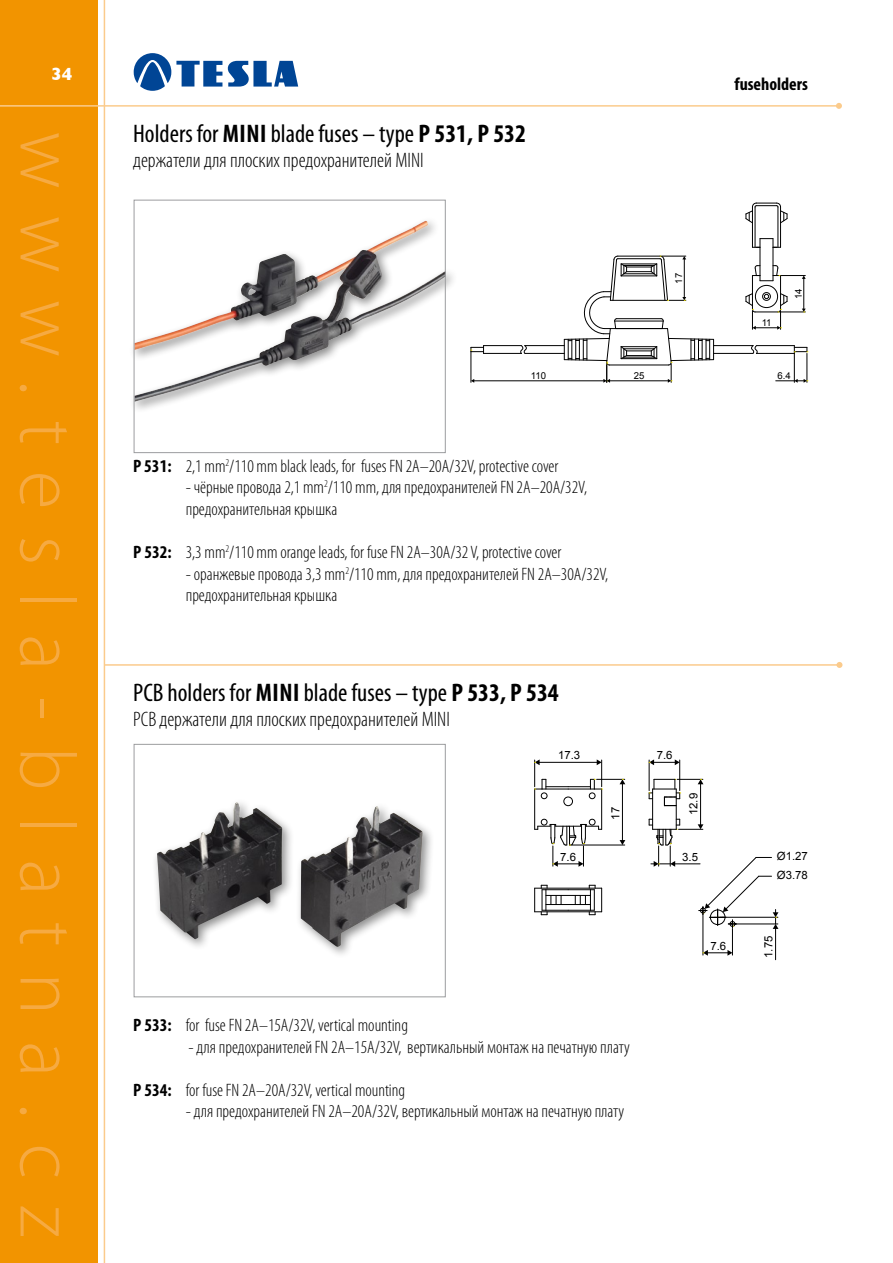
<style>
.page{position:relative;width:893px;height:1263px;background:#fff}
.page>*{position:absolute;margin:0;border:0;box-sizing:border-box;transform-origin:0 0}
.t1{font:300 79.5px "Myriad Pro";letter-spacing:.33em;color:#f6aa42}
.t2{font:condensed 25.5px "Myriad Pro";color:#000}
.t3{font:300 condensed 21px "Myriad Pro";color:#000}
.t4{font:300 condensed 18px/21.6px "Myriad Pro";color:#000}
.t5{font:700 condensed 18px "Myriad Pro";color:#000}
.t6{font:700 18px "Gill Sans";color:#fff}
.t7{font:11.4px "Arial";color:#000}
.t8{font:9.6px "Arial";color:#000}
.s1{font-weight:700}
</style>
<div class="page">
<svg style="left:134px;top:53px;width:164px;height:38px"></svg>
<div style="left:0;top:0;width:105px;height:1263px;background:#f29400"></div>
<hr style="left:0;top:105px;width:839px;height:2px;background:#fbcb8c">
<svg style="left:836px;top:103px;width:6px;height:6px"></svg>
<hr style="left:105px;top:664px;width:734px;height:2px;background:#fbcb8c">
<svg style="left:836px;top:662px;width:6px;height:6px"></svg>
<hr style="left:484px;top:353px;width:37px;height:1px;background:#000">
<hr style="left:525px;top:353px;width:39px;height:1px;background:#000">
<hr style="left:484px;top:345px;width:37px;height:1px;background:#000">
<hr style="left:525px;top:345px;width:39px;height:1px;background:#000">
<svg style="left:520px;top:345px;width:7px;height:9px"></svg>
<hr style="left:756px;top:353px;width:38px;height:1px;background:#000">
<hr style="left:714px;top:353px;width:39px;height:1px;background:#000">
<hr style="left:757px;top:345px;width:37px;height:1px;background:#000">
<hr style="left:714px;top:345px;width:39px;height:1px;background:#000">
<svg style="left:751px;top:345px;width:7px;height:9px"></svg>
<hr style="left:471px;top:352px;width:1px;height:30px;background:#000">
<hr style="left:474px;top:381px;width:130px;height:1px;background:#000">
<svg style="left:471px;top:346px;width:13px;height:7px"></svg>
<svg style="left:776px;top:346px;width:32px;height:37px"></svg>
<svg style="left:564px;top:256px;width:150px;height:127px"></svg>
<div style="left:762px;top:292px;width:9px;height:9px;border:1px solid #000;border-radius:50%"></div>
<div style="left:755px;top:285px;width:23px;height:23px;border:1px solid #000;border-radius:50%"></div>
<hr style="left:752px;top:276px;width:1px;height:33px;background:#000">
<hr style="left:780px;top:276px;width:1px;height:33px;background:#000">
<hr style="left:752px;top:207px;width:1px;height:40px;background:#000">
<hr style="left:755px;top:207px;width:1px;height:40px;background:#000">
<hr style="left:780px;top:207px;width:1px;height:40px;background:#000">
<hr style="left:778px;top:207px;width:1px;height:40px;background:#000">
<svg style="left:745px;top:203px;width:43px;height:21px"></svg>
<svg style="left:760px;top:238px;width:13px;height:1px"></svg>
<hr style="left:760px;top:239px;width:1px;height:42px;background:#000">
<hr style="left:773px;top:239px;width:1px;height:42px;background:#000">
<hr style="left:803px;top:278px;width:1px;height:31px;background:#000">
<svg style="left:752px;top:265px;width:54px;height:16px"></svg>
<svg style="left:745px;top:293px;width:61px;height:37px"></svg>
<div style="left:129px;top:215px;width:328px;height:198px;background:#000;opacity:.45"></div>
<img style="left:136px;top:221px;width:289px;height:129px">
<hr style="left:601px;top:789px;width:1px;height:40px;background:#000">
<div style="left:589px;top:819px;width:7px;height:6px;border:1px solid #000;border-radius:50%"></div>
<div style="left:563px;top:796px;width:10px;height:10px;border:1px solid #000;border-radius:50%"></div>
<div style="left:589px;top:792px;width:7px;height:7px;border:1px solid #000;border-radius:50%"></div>
<hr style="left:534px;top:789px;width:1px;height:40px;background:#000">
<div style="left:541px;top:819px;width:7px;height:6px;border:1px solid #000;border-radius:50%"></div>
<div style="left:541px;top:792px;width:7px;height:7px;border:1px solid #000;border-radius:50%"></div>
<hr style="left:700px;top:783px;width:1px;height:42px;background:#000">
<hr style="left:652px;top:789px;width:1px;height:40px;background:#000">
<hr style="left:676px;top:789px;width:1px;height:40px;background:#000">
<hr style="left:679px;top:760px;width:1px;height:30px;background:#000">
<hr style="left:649px;top:760px;width:1px;height:30px;background:#000">
<svg style="left:649px;top:759px;width:31px;height:6px"></svg>
<hr style="left:572px;top:845px;width:53px;height:1px;background:#000">
<hr style="left:622px;top:783px;width:1px;height:58px;background:#000">
<svg style="left:619px;top:840px;width:6px;height:5px"></svg>
<svg style="left:535px;top:824px;width:67px;height:43px"></svg>
<svg style="left:534px;top:759px;width:91px;height:31px"></svg>
<svg style="left:649px;top:779px;width:54px;height:27px"></svg>
<svg style="left:534px;top:888px;width:1px;height:24px"></svg>
<hr style="left:535px;top:911px;width:67px;height:1px;background:#000">
<hr style="left:535px;top:888px;width:67px;height:1px;background:#000">
<svg style="left:541px;top:885px;width:61px;height:30px"></svg>
<hr style="left:775px;top:928px;width:1px;height:32px;background:#000">
<svg style="left:649px;top:819px;width:129px;height:137px"></svg>
<div style="left:151px;top:796px;width:284px;height:162px;background:#000;opacity:.45"></div>
<img style="left:157px;top:802px;width:266px;height:145px">
<div style="left:134px;top:200px;width:312px;height:253px;border:1px solid #9c9d9f"></div>
<div style="left:134px;top:744px;width:312px;height:253px;border:1px solid #9c9d9f"></div>
<p class="t6" style="left:51px;top:63px;width:23px">34</p>
<p class="t5" style="left:734px;top:73px;width:75px">fuseholders</p>
<h1 class="t1" style="left:95px;top:131px;width:1107px;rotate:90deg">www.tesla-blatna.cz</h1>
<h2 class="t2" style="left:133px;top:118px;width:394px">Holders for <span class="s1">MINI</span> blade fuses – type <span class="s1">P 531, P 532</span></h2>
<p class="t3" style="left:133px;top:148px;width:292px">держатели для плоских предохранителей MINI</p>
<p class="t8" style="left:672px;top:284px;width:12px;rotate:-90deg">17</p>
<p class="t8" style="left:792px;top:299px;width:12px;rotate:-90deg">14</p>
<p class="t8" style="left:762px;top:316px;width:11px">11</p>
<p class="t8" style="left:531px;top:369px;width:17px">110</p>
<p class="t8" style="left:634px;top:369px;width:12px">25</p>
<p class="t8" style="left:777px;top:369px;width:15px">6.4</p>
<p class="t4" style="left:133px;top:455px;width:427px"><span class="s1">P 531:</span> 2,1 mm<sup>2</sup>/110 mm black leads, for fuses FN 2A–20A/32V, protective cover</p>
<p class="t4" style="left:186px;top:476px;width:403px">- чёрные провода 2,1 mm<sup>2</sup>/110 mm, для предохранителей FN 2A–20A/32V, предохранительная крышка</p>
<p class="t4" style="left:133px;top:541px;width:430px"><span class="s1">P 532:</span> 3,3 mm<sup>2</sup>/110 mm orange leads, for fuse FN 2A–30A/32 V, protective cover</p>
<p class="t4" style="left:186px;top:563px;width:424px">- оранжевые провода 3,3 mm<sup>2</sup>/110 mm, для предохранителей FN 2A–30A/32V, предохранительная крышка</p>
<h2 class="t2" style="left:133px;top:677px;width:427px">PCB holders for <span class="s1">MINI</span> blade fuses – type <span class="s1">P 533, P 534</span></h2>
<p class="t3" style="left:133px;top:707px;width:318px">PCB держатели для плоских предохранителей MINI</p>
<p class="t7" style="left:558px;top:748px;width:24px">17.3</p>
<p class="t7" style="left:657px;top:748px;width:17px">7.6</p>
<p class="t7" style="left:686px;top:815px;width:24px;rotate:-90deg">12.9</p>
<p class="t7" style="left:608px;top:819px;width:14px;rotate:-90deg">17</p>
<p class="t7" style="left:777px;top:849px;width:33px">Ø1.27</p>
<p class="t7" style="left:682px;top:849px;width:17px">3.5</p>
<p class="t7" style="left:560px;top:849px;width:17px">7.6</p>
<p class="t7" style="left:777px;top:867px;width:33px">Ø3.78</p>
<p class="t7" style="left:761px;top:958px;width:24px;rotate:-90deg">1.75</p>
<p class="t7" style="left:710px;top:938px;width:17px">7.6</p>
<p class="t4" style="left:133px;top:1014px;width:276px"><span class="s1">P 533:</span> for fuse FN 2A–15A/32V, vertical mounting</p>
<p class="t4" style="left:189px;top:1036px;width:443px">- для предохранителей FN 2A–15A/32V, вертикальный монтаж на печатную плату</p>
<p class="t4" style="left:133px;top:1079px;width:273px"><span class="s1">P 534:</span> for fuse FN 2A–20A/32V, vertical mounting</p>
<p class="t4" style="left:186px;top:1100px;width:440px">- для предохранителей FN 2A–20A/32V, вертикальный монтаж на печатную плату</p>
</div>
